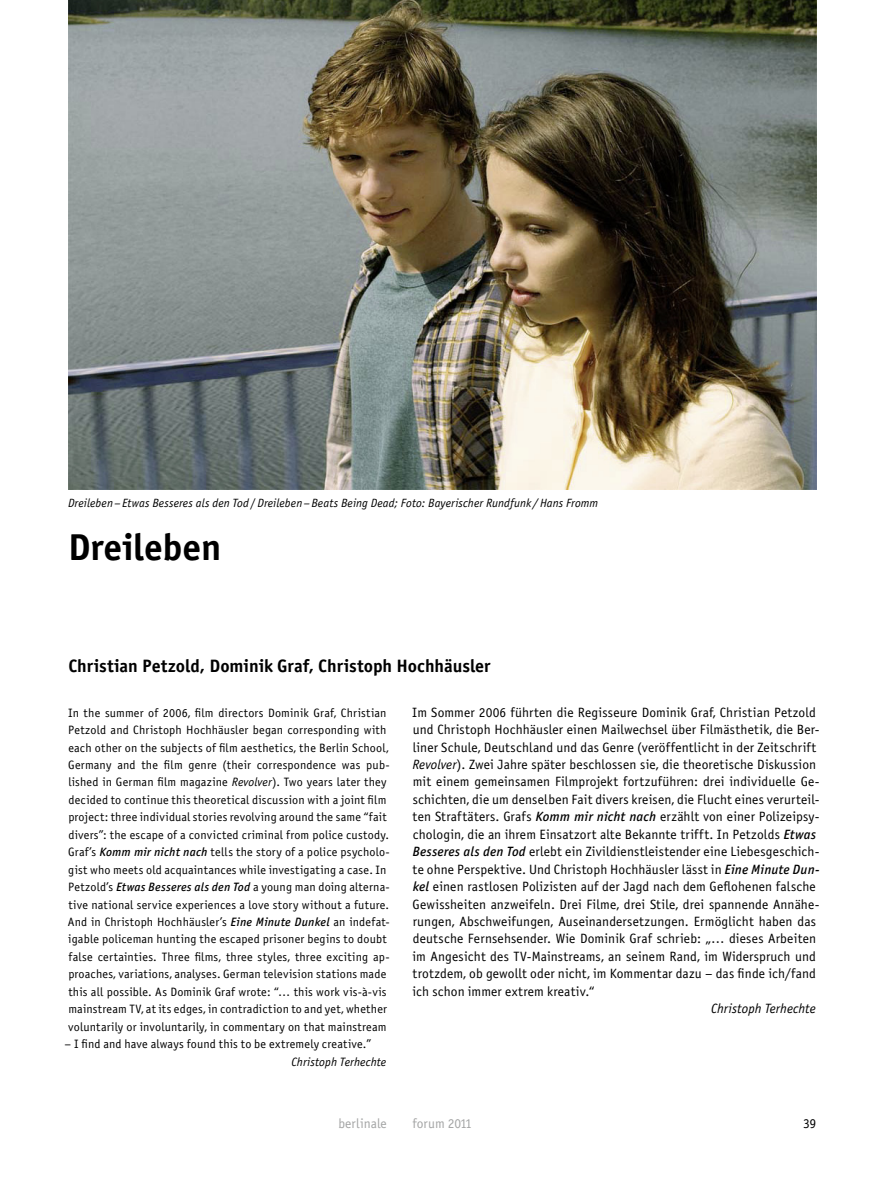
<style>
.page{position:relative;width:893px;height:1191px;background:#fff}
.page>*{position:absolute;margin:0;border:0;box-sizing:border-box;transform-origin:0 0}
.t1{font:37.5px "Officina Sans Bold ITC";letter-spacing:-.005em;color:#000}
.t2{font:18px "Officina Sans Bold ITC";color:#000}
.t3{font:13.5px/17.4px "Officina Sans Book ITC";letter-spacing:.01em;color:#000}
.t4{font:13.5px "Officina Sans Book ITC";color:#a4a5a5}
.t5{font:italic 13.5px "Officina Sans Book ITC";letter-spacing:.005em;color:#000}
.t6{font:12.15px/17.4px "Officina Sans Book ITC";letter-spacing:.015em;color:#000}
.t7{font:italic 12.15px "Officina Sans Book ITC";letter-spacing:.005em;color:#000}
.t8{font:italic 12px "Officina Sans Book ITC";letter-spacing:.01em;color:#000}
.s1{font-style:normal}
.s2{font-style:italic}
.s3{font-family:"Officina Sans Medium ITC";font-style:italic}
</style>
<div class="page">
<img style="left:68px;top:0;width:748px;height:490px">
<p class="t8" style="left:68px;top:496px;width:532px">Dreileben –Etwas Besseres als den Tod <span class="s1">/</span>Dreileben –Beats Being Dead; Foto: Bayerischer Rundfunk /Hans Fromm</p>
<h1 class="t1" style="left:68px;top:524px;width:155px">Dreileben</h1>
<h2 class="t2" style="left:68px;top:654px;width:424px">Christian Petzold, Dominik Graf, Christoph Hochhäusler</h2>
<p class="t6" style="left:68px;top:704px;width:323px">In the summer of 2006, film directors Dominik Graf, Christian Petzold and Christoph Hochhäusler began corresponding with each other on the subjects of film aesthetics, the Berlin School, Germany and the film genre (their correspondence was pub&shy;lished in German film magazine <span class="s2">Revolver</span>). Two years later they decided to continue this theoretical discussion with a joint film project: three individual stories revolving around the same “fait divers”: the escape of a convicted criminal from police custody.<br>Graf’s <span class="s3">Komm mir nicht nach</span> tells the story of a police psycholo&shy;gist who meets old acquaintances while investigating a case. In Petzold’s <span class="s3">Etwas Besseres als den Tod</span> a young man doing alterna&shy;tive national service experiences a love story without a future.<br>And in Christoph Hochhäusler’s <span class="s3">Eine Minute Dunkel</span> an indefat&shy;igable policeman hunting the escaped prisoner begins to doubt false certainties. Three films, three styles, three exciting ap&shy;proaches, variations, analyses. German television stations made this all possible. As Dominik Graf wrote: “… this work vis-à-vis mainstream TV, at its edges, in contradiction to and yet, whether voluntarily or involuntarily, in commentary on that mainstream</p>
<p class="t6" style="left:64px;top:1035px;width:308px">– I find and have always found this to be extremely creative.”</p>
<p class="t7" style="left:292px;top:1054px;width:96px">Christoph Terhechte</p>
<p class="t3" style="left:412px;top:703px;width:409px">Im Sommer 2006 führten die Regisseure Dominik Graf, Christian Petzold und Christoph Hochhäusler einen Mailwechsel über Filmästhetik, die Ber&shy;liner Schule, Deutschland und das Genre (veröffentlicht in der Zeitschrift <span class="s2">Revolver</span>). Zwei Jahre später beschlossen sie, die theoretische Diskussion mit einem gemeinsamen Filmprojekt fortzuführen: drei individuelle Ge&shy;schichten, die um denselben Fait divers kreisen, die Flucht eines verurteil&shy;ten Straftäters. Grafs <span class="s3">Komm mir nicht nach</span> erzählt von einer Polizeipsy&shy;chologin, die an ihrem Einsatzort alte Bekannte trifft. In Petzolds <span class="s3">Etwas Besseres als den Tod</span> erlebt ein Zivildienstleistender eine Liebesgeschich&shy;te ohne Perspektive. Und Christoph Hochhäusler lässt in <span class="s3">Eine Minute Dun&shy;kel</span> einen rastlosen Polizisten auf der Jagd nach dem Geflohenen falsche Gewissheiten anzweifeln. Drei Filme, drei Stile, drei spannende Annähe&shy;rungen, Abschweifungen, Auseinandersetzungen. Ermöglicht haben das deutsche Fernsehsender. Wie Dominik Graf schrieb: „… dieses Arbeiten im Angesicht des TV-Mainstreams, an seinem Rand, im Widerspruch und trotzdem, ob gewollt oder nicht, im Kommentar dazu – das finde ich/fand ich schon immer extrem kreativ.“</p>
<p class="t5" style="left:711px;top:1001px;width:106px">Christoph Terhechte</p>
<p class="t4" style="left:338px;top:1115px;width:50px">berlinale</p>
<p class="t4" style="left:412px;top:1115px;width:61px">forum 2011</p>
<p class="t3" style="left:803px;top:1114px;width:15px">39</p>
</div>
